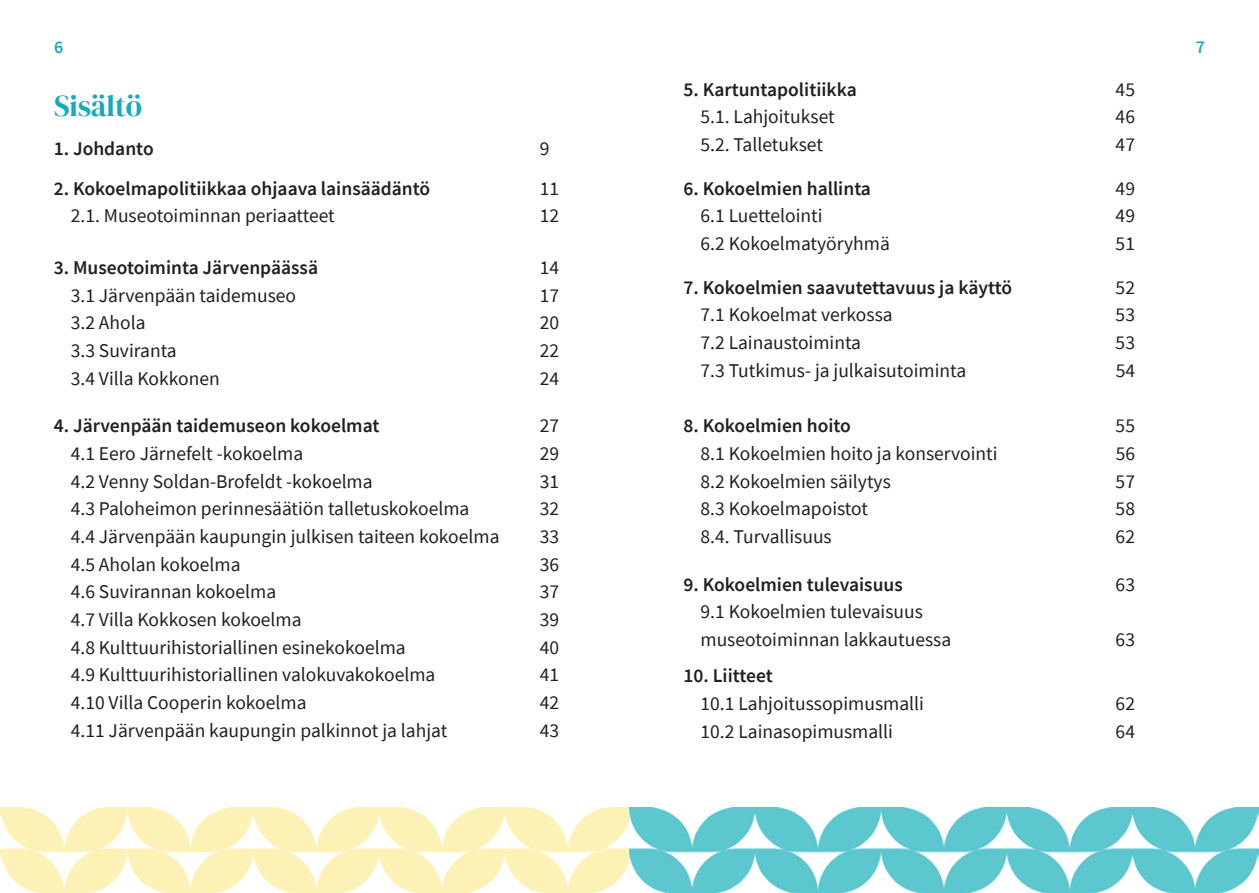
<style>
.page{position:relative;width:1259px;height:893px;background:#fff}
.page>*{position:absolute;margin:0;border:0;box-sizing:border-box;transform-origin:0 0}
.t1{font:30px "DM Serif Display";color:#14acbc}
.t2{font:19.5px "Source Sans Pro";color:#231f20}
.t3{font:600 19.5px "Source Sans Pro";color:#231f20}
.t4{font:600 18px "Source Sans Pro";color:#16aabb}
</style>
<div class="page">
<img style="left:0;top:808px;width:1259px;height:85px">
<p class="t4" style="left:54px;top:35px;width:11px">6</p>
<p class="t4" style="left:1195px;top:35px;width:11px">7</p>
<p class="t1" style="left:54px;top:88px;width:90px">Sisältö</p>
<p class="t3" style="left:54px;top:136px;width:101px">1. Johdanto</p>
<p class="t2" style="left:540px;top:136px;width:11px">9</p>
<p class="t3" style="left:54px;top:175px;width:378px">2. Kokoelmapolitiikkaa ohjaava lainsäädäntö</p>
<p class="t2" style="left:540px;top:176px;width:21px">11</p>
<p class="t2" style="left:71px;top:204px;width:265px">2.1. Museotoiminnan periaatteet</p>
<p class="t2" style="left:540px;top:204px;width:21px">12</p>
<p class="t3" style="left:54px;top:255px;width:266px">3. Museotoiminta Järvenpäässä</p>
<p class="t2" style="left:540px;top:255px;width:21px">14</p>
<p class="t2" style="left:71px;top:283px;width:227px">3.1 Järvenpään taidemuseo</p>
<p class="t2" style="left:540px;top:283px;width:21px">17</p>
<p class="t2" style="left:71px;top:310px;width:76px">3.2 Ahola</p>
<p class="t2" style="left:540px;top:310px;width:21px">20</p>
<p class="t2" style="left:71px;top:338px;width:107px">3.3 Suviranta</p>
<p class="t2" style="left:540px;top:338px;width:21px">22</p>
<p class="t2" style="left:71px;top:366px;width:150px">3.4 Villa Kokkonen</p>
<p class="t2" style="left:540px;top:366px;width:21px">24</p>
<p class="t3" style="left:54px;top:413px;width:327px">4. Järvenpään taidemuseon kokoelmat</p>
<p class="t2" style="left:540px;top:413px;width:21px">27</p>
<p class="t2" style="left:71px;top:441px;width:234px">4.1 Eero Järnefelt -kokoelma</p>
<p class="t2" style="left:540px;top:441px;width:21px">29</p>
<p class="t2" style="left:71px;top:469px;width:303px">4.2 Venny Soldan-Brofeldt -kokoelma</p>
<p class="t2" style="left:540px;top:469px;width:21px">31</p>
<p class="t2" style="left:71px;top:496px;width:400px">4.3 Paloheimon perinnesäätiön talletuskokoelma</p>
<p class="t2" style="left:540px;top:496px;width:21px">32</p>
<p class="t2" style="left:71px;top:524px;width:430px">4.4 Järvenpään kaupungin julkisen taiteen kokoelma</p>
<p class="t2" style="left:540px;top:524px;width:21px">33</p>
<p class="t2" style="left:71px;top:552px;width:171px">4.5 Aholan kokoelma</p>
<p class="t2" style="left:540px;top:552px;width:21px">36</p>
<p class="t2" style="left:71px;top:579px;width:207px">4.6 Suvirannan kokoelma</p>
<p class="t2" style="left:540px;top:579px;width:21px">37</p>
<p class="t2" style="left:71px;top:607px;width:232px">4.7 Villa Kokkosen kokoelma</p>
<p class="t2" style="left:540px;top:607px;width:21px">39</p>
<p class="t2" style="left:71px;top:635px;width:336px">4.8 Kulttuurihistoriallinen esinekokoelma</p>
<p class="t2" style="left:540px;top:635px;width:21px">40</p>
<p class="t2" style="left:71px;top:662px;width:366px">4.9 Kulttuurihistoriallinen valokuvakokoelma</p>
<p class="t2" style="left:540px;top:662px;width:21px">41</p>
<p class="t2" style="left:71px;top:690px;width:237px">4.10 Villa Cooperin kokoelma</p>
<p class="t2" style="left:540px;top:690px;width:21px">42</p>
<p class="t2" style="left:71px;top:718px;width:378px">4.11 Järvenpään kaupungin palkinnot ja lahjat</p>
<p class="t2" style="left:540px;top:718px;width:21px">43</p>
<p class="t3" style="left:683px;top:76px;width:175px">5. Kartuntapolitiikka</p>
<p class="t2" style="left:1115px;top:77px;width:21px">45</p>
<p class="t2" style="left:700px;top:105px;width:136px">5.1. Lahjoitukset</p>
<p class="t2" style="left:1115px;top:105px;width:21px">46</p>
<p class="t2" style="left:700px;top:132px;width:124px">5.2. Talletukset</p>
<p class="t2" style="left:1115px;top:132px;width:21px">47</p>
<p class="t3" style="left:683px;top:175px;width:189px">6. Kokoelmien hallinta</p>
<p class="t2" style="left:1115px;top:176px;width:21px">49</p>
<p class="t2" style="left:700px;top:204px;width:124px">6.1 Luettelointi</p>
<p class="t2" style="left:1115px;top:204px;width:21px">49</p>
<p class="t2" style="left:700px;top:231px;width:191px">6.2 Kokoelmatyöryhmä</p>
<p class="t2" style="left:1115px;top:231px;width:21px">51</p>
<p class="t3" style="left:683px;top:274px;width:330px">7. Kokoelmien saavutettavuus ja käyttö</p>
<p class="t2" style="left:1115px;top:275px;width:21px">52</p>
<p class="t2" style="left:700px;top:303px;width:194px">7.1 Kokoelmat verkossa</p>
<p class="t2" style="left:1115px;top:303px;width:21px">53</p>
<p class="t2" style="left:700px;top:330px;width:162px">7.2 Lainaustoiminta</p>
<p class="t2" style="left:1115px;top:330px;width:21px">53</p>
<p class="t2" style="left:700px;top:358px;width:267px">7.3 Tutkimus- ja julkaisutoiminta</p>
<p class="t2" style="left:1115px;top:358px;width:21px">54</p>
<p class="t3" style="left:683px;top:413px;width:169px">8. Kokoelmien hoito</p>
<p class="t2" style="left:1115px;top:413px;width:21px">55</p>
<p class="t2" style="left:700px;top:441px;width:298px">8.1 Kokoelmien hoito ja konservointi</p>
<p class="t2" style="left:1115px;top:441px;width:21px">56</p>
<p class="t2" style="left:700px;top:469px;width:192px">8.2 Kokoelmien säilytys</p>
<p class="t2" style="left:1115px;top:469px;width:21px">57</p>
<p class="t2" style="left:700px;top:496px;width:169px">8.3 Kokoelmapoistot</p>
<p class="t2" style="left:1115px;top:496px;width:21px">58</p>
<p class="t2" style="left:700px;top:524px;width:133px">8.4. Turvallisuus</p>
<p class="t2" style="left:1115px;top:524px;width:21px">62</p>
<p class="t3" style="left:683px;top:571px;width:221px">9. Kokoelmien tulevaisuus</p>
<p class="t2" style="left:1115px;top:572px;width:21px">63</p>
<p class="t2" style="left:700px;top:600px;width:224px">9.1 Kokoelmien tulevaisuus</p>
<p class="t2" style="left:700px;top:627px;width:252px">museotoiminnan lakkautuessa</p>
<p class="t2" style="left:1115px;top:627px;width:21px">63</p>
<p class="t3" style="left:683px;top:663px;width:91px">10. Liitteet</p>
<p class="t2" style="left:700px;top:691px;width:225px">10.1 Lahjoitussopimusmalli</p>
<p class="t2" style="left:1115px;top:691px;width:21px">62</p>
<p class="t2" style="left:700px;top:719px;width:194px">10.2 Lainasopimusmalli</p>
<p class="t2" style="left:1115px;top:719px;width:21px">64</p>
</div>
